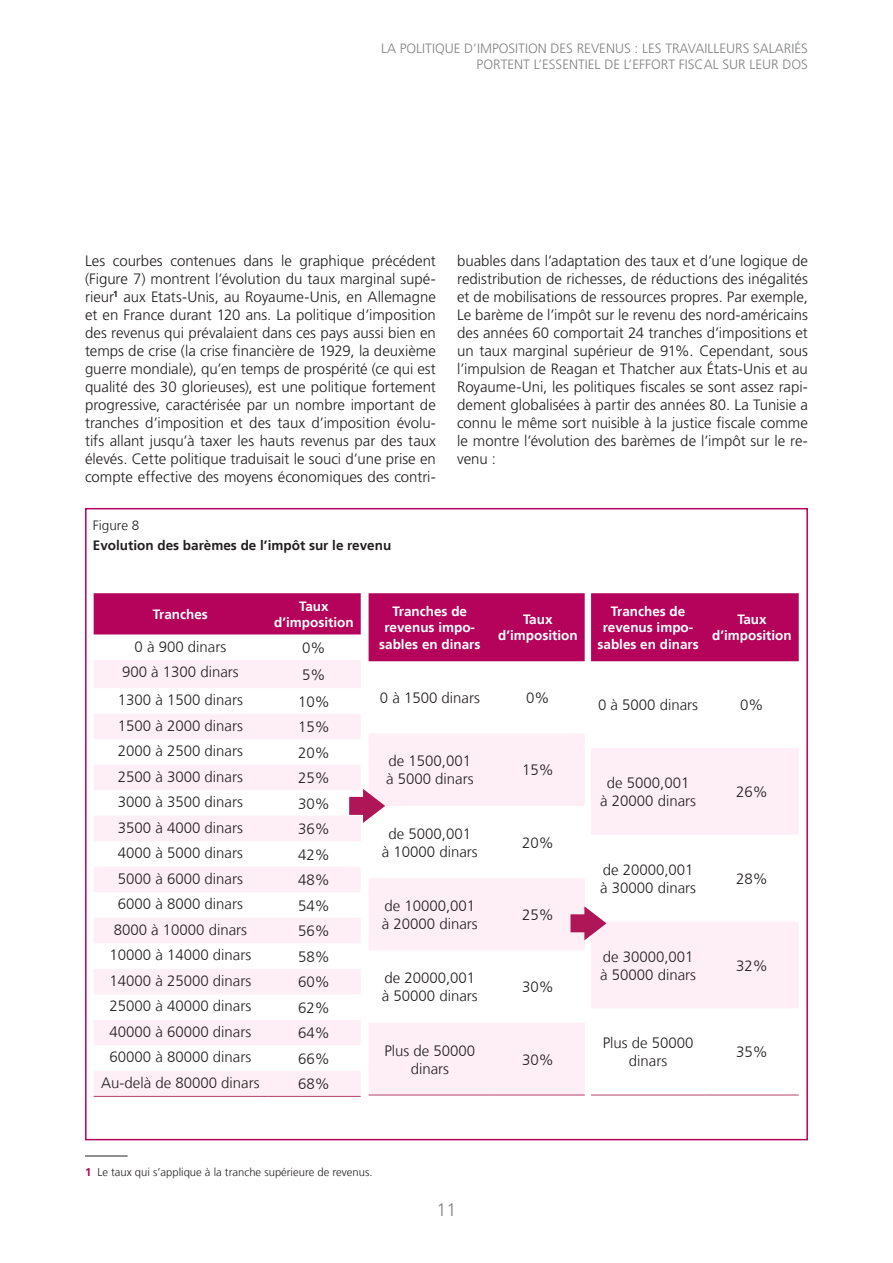
<style>
.page{position:relative;width:893px;height:1263px;background:#fff}
.page>*{position:absolute;margin:0;border:0;box-sizing:border-box;transform-origin:0 0}
.t1{font:300 18px "Frutiger LT Std";color:#808285}
.t2{font:300 15px/18px "Frutiger LT Std";color:#231f20;text-align:justify}
.t3{font:300 15px/18px "Frutiger LT";color:#231f20}
.t4{font:700 13.5px/16.2px "Frutiger LT";color:#fff;text-align:center}
.t5{font:300 13.5px/16.2px "Frutiger LT Std";color:#808285;text-align:right}
.t6{font:700 13.5px "Frutiger LT";color:#231f20}
.t7{font:300 13.5px "Frutiger LT";color:#231f20}
.t8{font:300 11.25px "Frutiger LT";color:#231f20}
.s1{font-weight:700;color:#b5025b}
</style>
<div class="page">
<hr style="left:85px;top:1156px;width:43px;height:1px;background:#231f20">
<div style="left:94px;top:593px;width:267px;height:41px;background:#b5025b"></div>
<svg style="left:94px;top:660px;width:267px;height:436px"></svg>
<div style="left:94px;top:714px;width:267px;height:25px;background:#fdeff5"></div>
<hr style="left:94px;top:1096px;width:173px;height:1px;background:#b64169">
<hr style="left:267px;top:1096px;width:94px;height:1px;background:#b64169">
<div style="left:369px;top:593px;width:216px;height:68px;background:#b5025b"></div>
<svg style="left:369px;top:734px;width:216px;height:361px;fill:#fdeff5"></svg>
<hr style="left:369px;top:1095px;width:122px;height:1px;background:#b64169">
<hr style="left:491px;top:1095px;width:94px;height:1px;background:#b64169">
<div style="left:591px;top:593px;width:208px;height:68px;background:#b5025b"></div>
<div style="left:591px;top:748px;width:208px;height:87px;background:#fdeff5"></div>
<hr style="left:591px;top:1095px;width:114px;height:1px;background:#b64169">
<hr style="left:705px;top:1095px;width:94px;height:1px;background:#b64169">
<svg style="left:349px;top:789px;width:36px;height:34px"></svg>
<svg style="left:369px;top:878px;width:430px;height:130px"></svg>
<p class="t5" style="left:381px;top:40px;width:428px">LA POLITIQUE D’IMPOSITION DES REVENUS : LES TRAVAILLEURS SALARIÉS<br>PORTENT L’ESSENTIEL DE L’EFFORT FISCAL SUR LEUR DOS</p>
<p class="t2" style="left:85px;top:252px;width:352px">Les courbes contenues dans le graphique précédent (Figure 7) montrent l’évolution du taux marginal supé&shy;rieur<sup>1</sup> aux Etats-Unis, au Royaume-Unis, en Allemagne et en France durant 120 ans. La politique d’imposition des revenus qui prévalaient dans ces pays aussi bien en temps de crise (la crise financière de 1929, la deuxième guerre mondiale), qu’en temps de prospérité (ce qui est qualité des 30 glorieuses), est une politique fortement progressive, caractérisée par un nombre important de tranches d’imposition et des taux d’imposition évolu&shy;tifs allant jusqu’à taxer les hauts revenus par des taux élevés. Cette politique traduisait le souci d’une prise en compte effective des moyens économiques des contri-</p>
<p class="t2" style="left:457px;top:252px;width:352px">buables dans l’adaptation des taux et d’une logique de redistribution de richesses, de réductions des inégalités et de mobilisations de ressources propres. Par exemple, Le barème de l’impôt sur le revenu des nord-américains des années 60 comportait 24 tranches d’impositions et un taux marginal supérieur de 91%. Cependant, sous l’impulsion de Reagan et Thatcher aux États-Unis et au Royaume-Uni, les politiques fiscales se sont assez rapi&shy;dement globalisées à partir des années 80. La Tunisie a connu le même sort nuisible à la justice fiscale comme le montre l’évolution des barèmes de l’impôt sur le re&shy;venu :</p>
<p class="t7" style="left:93px;top:517px;width:48px">Figure 8</p>
<p class="t6" style="left:93px;top:538px;width:300px">Evolution des barèmes de l’impôt sur le revenu</p>
<p class="t4" style="left:153px;top:606px;width:57px">Tranches</p>
<p class="t4" style="left:274px;top:598px;width:81px">Taux d’imposition</p>
<p class="t3" style="left:135px;top:638px;width:93px">0 à 900 dinars</p>
<p class="t3" style="left:302px;top:639px;width:25px">0%</p>
<p class="t3" style="left:122px;top:663px;width:118px">900 à 1300 dinars</p>
<p class="t3" style="left:302px;top:666px;width:25px">5%</p>
<p class="t3" style="left:118px;top:691px;width:127px">1300 à 1500 dinars</p>
<p class="t3" style="left:298px;top:692px;width:33px">10%</p>
<p class="t3" style="left:118px;top:717px;width:127px">1500 à 2000 dinars</p>
<p class="t3" style="left:298px;top:718px;width:33px">15%</p>
<p class="t3" style="left:118px;top:742px;width:127px">2000 à 2500 dinars</p>
<p class="t3" style="left:298px;top:743px;width:33px">20%</p>
<p class="t3" style="left:118px;top:768px;width:127px">2500 à 3000 dinars</p>
<p class="t3" style="left:298px;top:769px;width:33px">25%</p>
<p class="t3" style="left:118px;top:793px;width:127px">3000 à 3500 dinars</p>
<p class="t3" style="left:298px;top:794px;width:33px">30%</p>
<p class="t3" style="left:118px;top:819px;width:127px">3500 à 4000 dinars</p>
<p class="t3" style="left:298px;top:820px;width:33px">36%</p>
<p class="t3" style="left:118px;top:844px;width:127px">4000 à 5000 dinars</p>
<p class="t3" style="left:298px;top:845px;width:33px">42%</p>
<p class="t3" style="left:118px;top:870px;width:127px">5000 à 6000 dinars</p>
<p class="t3" style="left:298px;top:871px;width:33px">48%</p>
<p class="t3" style="left:118px;top:895px;width:127px">6000 à 8000 dinars</p>
<p class="t3" style="left:298px;top:896px;width:33px">54%</p>
<p class="t3" style="left:114px;top:921px;width:135px">8000 à 10000 dinars</p>
<p class="t3" style="left:298px;top:922px;width:33px">56%</p>
<p class="t3" style="left:110px;top:946px;width:143px">10000 à 14000 dinars</p>
<p class="t3" style="left:298px;top:947px;width:33px">58%</p>
<p class="t3" style="left:110px;top:972px;width:143px">14000 à 25000 dinars</p>
<p class="t3" style="left:298px;top:973px;width:33px">60%</p>
<p class="t3" style="left:110px;top:997px;width:143px">25000 à 40000 dinars</p>
<p class="t3" style="left:298px;top:998px;width:33px">62%</p>
<p class="t3" style="left:110px;top:1023px;width:143px">40000 à 60000 dinars</p>
<p class="t3" style="left:298px;top:1024px;width:33px">64%</p>
<p class="t3" style="left:110px;top:1048px;width:143px">60000 à 80000 dinars</p>
<p class="t3" style="left:298px;top:1049px;width:33px">66%</p>
<p class="t3" style="left:101px;top:1074px;width:160px">Au-delà de 80000 dinars</p>
<p class="t3" style="left:298px;top:1075px;width:33px">68%</p>
<p class="t4" style="left:379px;top:603px;width:103px">Tranches de revenus impo&shy;sables en dinars</p>
<p class="t4" style="left:498px;top:611px;width:81px">Taux d’imposition</p>
<p class="t3" style="left:380px;top:689px;width:102px">0 à 1500 dinars</p>
<p class="t3" style="left:526px;top:689px;width:25px">0%</p>
<p class="t3" style="left:386px;top:752px;width:89px">de 1500,001 à 5000 dinars</p>
<p class="t3" style="left:522px;top:761px;width:33px">15%</p>
<p class="t3" style="left:382px;top:825px;width:97px;text-align:center">de 5000,001<br>à 10000 dinars</p>
<p class="t3" style="left:522px;top:834px;width:33px">20%</p>
<p class="t3" style="left:382px;top:897px;width:97px">de 10000,001 à 20000 dinars</p>
<p class="t3" style="left:522px;top:906px;width:33px">25%</p>
<p class="t3" style="left:382px;top:969px;width:97px">de 20000,001 à 50000 dinars</p>
<p class="t3" style="left:522px;top:978px;width:33px">30%</p>
<p class="t3" style="left:384px;top:1041px;width:92px;text-align:center">Plus de 50000 dinars</p>
<p class="t3" style="left:522px;top:1050px;width:33px">30%</p>
<p class="t4" style="left:597px;top:603px;width:103px">Tranches de revenus impo&shy;sables en dinars</p>
<p class="t4" style="left:712px;top:611px;width:81px">Taux d’imposition</p>
<p class="t3" style="left:598px;top:696px;width:102px">0 à 5000 dinars</p>
<p class="t3" style="left:740px;top:696px;width:25px">0%</p>
<p class="t3" style="left:600px;top:774px;width:97px;text-align:center">de 5000,001<br>à 20000 dinars</p>
<p class="t3" style="left:736px;top:783px;width:33px">26%</p>
<p class="t3" style="left:600px;top:861px;width:97px">de 20000,001 à 30000 dinars</p>
<p class="t3" style="left:736px;top:870px;width:33px">28%</p>
<p class="t3" style="left:600px;top:947px;width:97px">de 30000,001 à 50000 dinars</p>
<p class="t3" style="left:736px;top:956px;width:33px">32%</p>
<p class="t3" style="left:603px;top:1034px;width:92px;text-align:center">Plus de 50000 dinars</p>
<p class="t3" style="left:736px;top:1043px;width:33px">35%</p>
<p class="t8" style="left:85px;top:1166px;width:289px"><span class="s1">1</span> Le taux qui s’applique à la tranche supérieure de revenus.</p>
<p class="t1" style="left:436px;top:1200px;width:22px">11</p>
</div>
